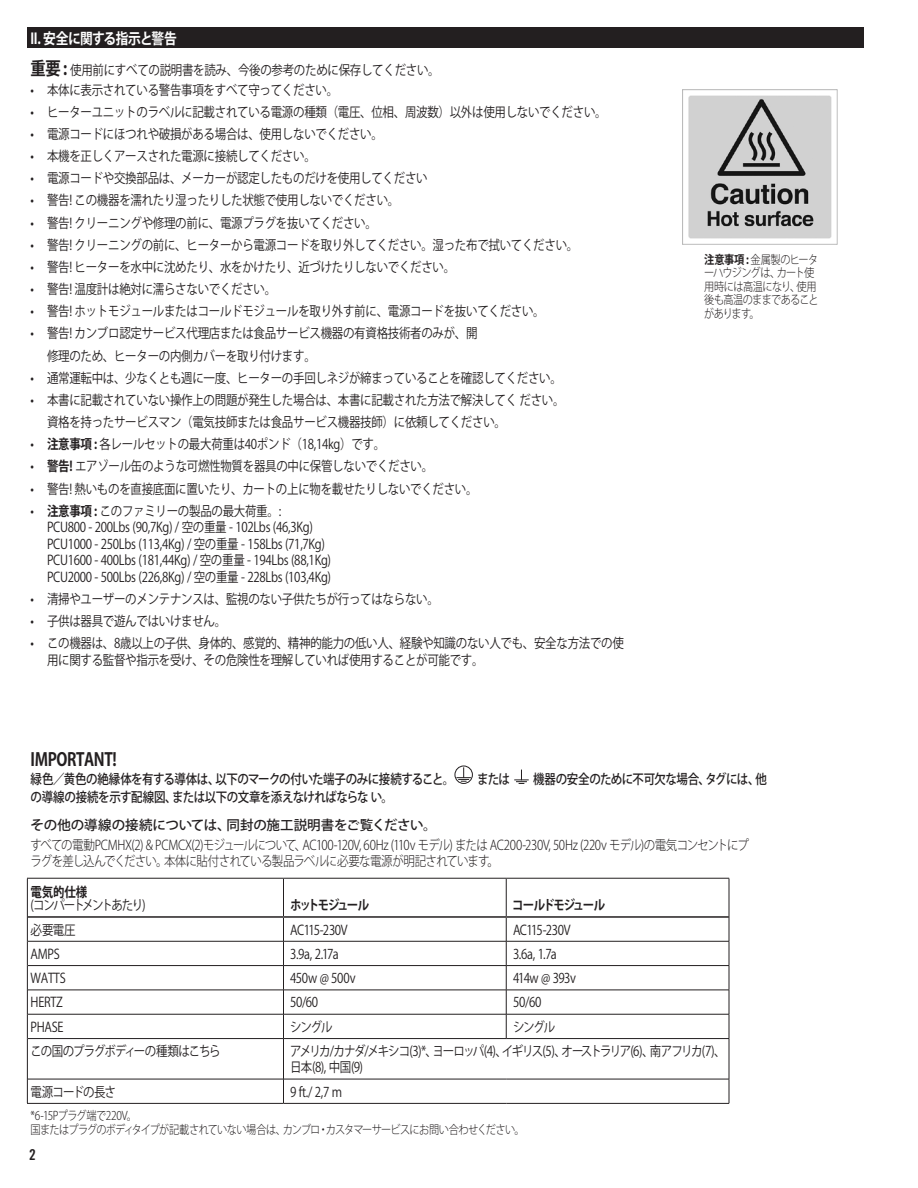
<style>
.page{position:relative;width:918px;height:1188px;background:#fff}
.page>*{position:absolute;margin:0;border:0;box-sizing:border-box;transform-origin:0 0}
.Body{font:700 18px "Koz Go Pro";letter-spacing:-.025em;color:#231f20;scale:.85 1}
.Sub_Head_WHT{font:700 15px "Koz Go Pro";letter-spacing:-.045em;color:#fff;scale:.85 1}
.t1{font:15px "Trade Gothic LT Std Bd Cn 20";color:#231f20}
.Body_with_Bullet{font:13.5px/16.5px "Koz Go Pro";letter-spacing:-.025em;color:#231f20;scale:.85 1}
.Body-2{font:300 13.5px/16.5px "Koz Go Pro";letter-spacing:-.055em;color:#231f20;scale:.85 1}
.Body-3{font:500 13.5px "Koz Go Pro";letter-spacing:-.035em;color:#231f20;scale:.85 1}
.Body_with_Bullet-2{font:13.5px/16.2px "Koz Go Pro";letter-spacing:-.13em;color:#231f20;scale:.85 1}
.Body-4{font:13.5px "Koz Go Pro";letter-spacing:-.025em;color:#231f20;scale:.85 1}
.Body-5{font:500 13.5px "Koz Go Pro";letter-spacing:-.01em;color:#231f20}
.Body_with_Bullet-3{font:13.5px "Koz Go Pro";letter-spacing:-.045em;color:#231f20;scale:.85 1}
.Body_with_Bullet-4{font:13.5px "Koz Go Pro";letter-spacing:-.085em;color:#231f20;scale:.85 1}
.t2{font:700 13.5px "Koz Go Pro";letter-spacing:-.105em;color:#231f20;scale:.85 1}
.Body_with_Bullet-5{font:13.5px "Koz Go Pro";letter-spacing:-.05em;color:#231f20;scale:.85 1}
.t3{font:700 13.5px "Koz Go Pro";letter-spacing:-.145em;color:#231f20;scale:.85 1}
.Body_with_Bullet-6{font:13.5px "Koz Go Pro";letter-spacing:-.075em;color:#231f20;scale:.85 1}
.TG_Catalog_Captions_8_9{font:300 12px/13.5px "Koz Go Pro";letter-spacing:-.065em;color:#231f20;scale:.85 1}
.s1{font-weight:700;font-size:18px}
.s2{font-weight:700}
.s3{font-weight:400}
</style>
<div class="page">
<img style="left:683px;top:90px;width:155px;height:155px">
<div style="left:455px;top:766px;width:18px;height:18px;border:1px solid #231f20;border-radius:50%"></div>
<svg style="left:456px;top:767px;width:15px;height:15px"></svg>
<svg style="left:514px;top:770px;width:15px;height:14px"></svg>
<div style="left:27px;top:27px;width:837px;height:20px;background:#231f20"></div>
<hr style="left:27px;top:878px;width:257px;height:1px;background:#231f20">
<hr style="left:284px;top:878px;width:222px;height:1px;background:#231f20">
<hr style="left:506px;top:878px;width:223px;height:1px;background:#231f20">
<hr style="left:27px;top:1103px;width:257px;height:1px;background:#231f20">
<hr style="left:284px;top:1103px;width:222px;height:1px;background:#231f20">
<hr style="left:506px;top:1103px;width:223px;height:1px;background:#231f20">
<hr style="left:27px;top:879px;width:1px;height:38px;background:#231f20">
<svg style="left:27px;top:917px;width:1px;height:122px"></svg>
<hr style="left:27px;top:1039px;width:1px;height:40px;background:#231f20">
<svg style="left:27px;top:1079px;width:1px;height:24px"></svg>
<hr style="left:283px;top:879px;width:1px;height:37px;background:#231f20">
<hr style="left:28px;top:941px;width:256px;height:1px;background:#231f20">
<hr style="left:284px;top:941px;width:222px;height:1px;background:#231f20">
<hr style="left:506px;top:941px;width:223px;height:1px;background:#231f20">
<hr style="left:28px;top:965px;width:256px;height:1px;background:#231f20">
<hr style="left:284px;top:965px;width:222px;height:1px;background:#231f20">
<hr style="left:506px;top:965px;width:223px;height:1px;background:#231f20">
<hr style="left:28px;top:990px;width:256px;height:1px;background:#231f20">
<hr style="left:284px;top:990px;width:222px;height:1px;background:#231f20">
<hr style="left:506px;top:990px;width:223px;height:1px;background:#231f20">
<hr style="left:28px;top:1014px;width:256px;height:1px;background:#231f20">
<hr style="left:284px;top:1014px;width:222px;height:1px;background:#231f20">
<svg style="left:283px;top:918px;width:1px;height:120px"></svg>
<hr style="left:506px;top:1014px;width:223px;height:1px;background:#231f20">
<hr style="left:28px;top:1038px;width:256px;height:1px;background:#231f20">
<hr style="left:284px;top:1038px;width:222px;height:1px;background:#231f20">
<hr style="left:283px;top:1039px;width:1px;height:40px;background:#231f20">
<hr style="left:506px;top:1038px;width:223px;height:1px;background:#231f20">
<hr style="left:28px;top:1079px;width:256px;height:1px;background:#231f20">
<hr style="left:284px;top:1079px;width:222px;height:1px;background:#231f20">
<svg style="left:283px;top:1079px;width:1px;height:24px"></svg>
<hr style="left:506px;top:1079px;width:223px;height:1px;background:#231f20">
<hr style="left:729px;top:879px;width:1px;height:38px;background:#231f20">
<svg style="left:506px;top:918px;width:1px;height:120px"></svg>
<svg style="left:729px;top:917px;width:1px;height:121px"></svg>
<hr style="left:729px;top:1039px;width:1px;height:40px;background:#231f20">
<svg style="left:729px;top:1079px;width:1px;height:24px"></svg>
<hr style="left:28px;top:916px;width:256px;height:2px;background:#231f20">
<hr style="left:284px;top:916px;width:222px;height:2px;background:#231f20">
<hr style="left:506px;top:916px;width:223px;height:2px;background:#231f20">
<hr style="left:506px;top:879px;width:1px;height:37px;background:#231f20">
<p class="Sub_Head_WHT" style="left:31px;top:28px;width:174px">II. 安全に関する指示と警告</p>
<p class="Body-4" style="left:31px;top:61px;width:483px"><span class="s1">重要 :</span> 使用前にすべての説明書を読み、今後の参考のために保存してください。</p>
<p class="Body_with_Bullet" style="left:31px;top:82px;width:363px">• 本体に表示されている警告事項をすべて守ってください。</p>
<p class="Body_with_Bullet" style="left:31px;top:104px;width:679px">• ヒーターユニットのラベルに記載されている電源の種類（電圧、位相、周波数）以外は使用しないでください。</p>
<p class="Body_with_Bullet" style="left:31px;top:126px;width:416px">• 電源コードにほつれや破損がある場合は、使用しないでください。</p>
<p class="Body_with_Bullet" style="left:31px;top:148px;width:337px">• 本機を正しくアースされた電源に接続してください。</p>
<p class="Body_with_Bullet" style="left:31px;top:170px;width:469px">• 電源コードや交換部品は、メーカーが認定したものだけを使用してください</p>
<p class="Body_with_Bullet" style="left:31px;top:193px;width:435px">• 警告! この機器を濡れたり湿ったりした状態で使用しないでください。</p>
<p class="Body_with_Bullet" style="left:31px;top:215px;width:409px">• 警告! クリーニングや修理の前に、電源プラグを抜いてください。</p>
<p class="Body_with_Bullet" style="left:31px;top:237px;width:646px">• 警告! クリーニングの前に、ヒーターから電源コードを取り外してください。湿った布で拭いてください。</p>
<p class="Body_with_Bullet" style="left:31px;top:259px;width:501px">• 警告! ヒーターを水中に沈めたり、水をかけたり、近づけたりしないでください。</p>
<p class="Body_with_Bullet" style="left:31px;top:281px;width:291px">• 警告! 温度計は絶対に濡らさないでください。</p>
<p class="Body_with_Bullet" style="left:31px;top:303px;width:607px">• 警告! ホットモジュールまたはコールドモジュールを取り外す前に、電源コードを抜いてください。</p>
<p class="Body_with_Bullet" style="left:31px;top:326px;width:528px">• 警告! カンブロ認定サービス代理店または食品サービス機器の有資格技術者のみが、開</p>
<p class="Body_with_Bullet" style="left:47px;top:348px;width:318px">修理のため、ヒーターの内側カバーを取り付けます。</p>
<p class="Body_with_Bullet" style="left:31px;top:370px;width:627px">• 通常運転中は、少なくとも週に一度、ヒーターの手回しネジが締まっていることを確認してください。</p>
<p class="Body_with_Bullet" style="left:31px;top:392px;width:630px">• 本書に記載されていない操作上の問題が発生した場合は、本書に記載された方法で解決してく ださい。</p>
<p class="Body_with_Bullet" style="left:47px;top:414px;width:541px">資格を持ったサービスマン（電気技師または食品サービス機器技師）に依頼してください。</p>
<p class="Body_with_Bullet" style="left:31px;top:436px;width:419px">• <span class="s2">注意事項 :</span> 各レールセットの最大荷重は40ポンド（18,14kg）です。</p>
<p class="Body_with_Bullet" style="left:31px;top:459px;width:475px">• <span class="s2">警告!</span> エアゾール缶のような可燃性物質を器具の中に保管しないでください。</p>
<p class="Body_with_Bullet" style="left:31px;top:481px;width:528px">• 警告! 熱いものを直接底面に置いたり、カートの上に物を載せたりしないでください。</p>
<p class="Body_with_Bullet" style="left:47px;top:503px;width:336px;text-indent:-16px">• <span class="s2">注意事項 :</span> このファミリーの製品の最大荷重。:<br>PCU800 - 200Lbs (90,7Kg) / 空の重量 - 102Lbs (46,3Kg)<br>PCU1000 - 250Lbs (113,4Kg) / 空の重量 - 158Lbs (71,7Kg)<br>PCU1600 - 400Lbs (181,44Kg) / 空の重量 - 194Lbs (88,1Kg)<br>PCU2000 - 500Lbs (226,8Kg) / 空の重量 - 228Lbs (103,4Kg)</p>
<p class="Body_with_Bullet" style="left:31px;top:591px;width:482px">• 清掃やユーザーのメンテナンスは、監視のない子供たちが行ってはならない。</p>
<p class="Body_with_Bullet" style="left:31px;top:613px;width:232px">• 子供は器具で遊んではいけません。</p>
<p class="Body_with_Bullet" style="left:47px;top:635px;width:680px;text-indent:-16px">• この機器は、8歳以上の子供、身体的、感覚的、精神的能力の低い人、経験や知識のない人でも、安全な方法での使用に関する監督や指示を受け、その危険性を理解していれば使用することが可能です。</p>
<p class="TG_Catalog_Captions_8_9" style="left:704px;top:253px;width:136px"><span class="s2">注意事項 :</span> 金属製のヒーターハウジングは、カート使用時には高温になり、使用後も高温のままであることがあります。</p>
<p class="Body" style="left:31px;top:748px;width:103px">IMPORTANT!</p>
<p class="Body-3" style="left:31px;top:770px;width:500px">緑色／黄色の絶縁体を有する導体は、以下のマークの付いた端子のみに接続すること。</p>
<p class="Body-3" style="left:477px;top:770px;width:40px">または</p>
<p class="Body-3" style="left:533px;top:770px;width:277px">機器の安全のために不可欠な場合、タグには、他</p>
<p class="Body-3" style="left:31px;top:788px;width:428px">の導線の接続を示す配線図、または以下の文章を添えなければならな い。</p>
<p class="Body-5" style="left:31px;top:816px;width:407px">その他の導線の接続については、同封の施工説明書をご覧ください。</p>
<p class="Body-2" style="left:31px;top:837px;width:847px">すべての電動PCMHX(2) &amp; PCMCX(2)モジュールについて、AC100-120V, 60Hz (110v モデル) または AC200-230V, 50Hz (220v モデル)の電気コンセントにプラグを差し込んでください。本体に貼付されている製品ラベルに必要な電源が明記されています<span class="s3">。</span></p>
<p class="t2" style="left:31px;top:883px;width:68px">電気的仕様</p>
<p class="Body_with_Bullet-2" style="left:31px;top:898px;width:137px">(コンパートメントあたり)</p>
<p class="t3" style="left:290px;top:897px;width:95px">ホットモジュール</p>
<p class="t2" style="left:512px;top:897px;width:111px">コールドモジュール</p>
<p class="Body_with_Bullet" style="left:31px;top:922px;width:55px">必要電圧</p>
<p class="Body_with_Bullet-3" style="left:290px;top:921px;width:69px">AC115-230V</p>
<p class="Body_with_Bullet-3" style="left:513px;top:921px;width:69px">AC115-230V</p>
<p class="Body_with_Bullet" style="left:31px;top:946px;width:36px">AMPS</p>
<p class="Body_with_Bullet" style="left:290px;top:946px;width:58px">3.9a, 2.17a</p>
<p class="Body_with_Bullet" style="left:513px;top:946px;width:53px">3.6a, 1.7a</p>
<p class="Body_with_Bullet" style="left:31px;top:970px;width:43px">WATTS</p>
<p class="Body_with_Bullet" style="left:290px;top:970px;width:78px">450w @ 500v</p>
<p class="Body_with_Bullet-5" style="left:513px;top:969px;width:76px">414w @ 393v</p>
<p class="Body_with_Bullet" style="left:31px;top:995px;width:40px">HERTZ</p>
<p class="Body_with_Bullet" style="left:290px;top:995px;width:35px">50/60</p>
<p class="Body_with_Bullet" style="left:513px;top:995px;width:35px">50/60</p>
<p class="Body_with_Bullet" style="left:31px;top:1019px;width:40px">PHASE</p>
<p class="Body_with_Bullet" style="left:290px;top:1019px;width:51px">シングル</p>
<p class="Body_with_Bullet" style="left:513px;top:1019px;width:51px">シングル</p>
<p class="Body_with_Bullet-4" style="left:31px;top:1042px;width:225px">この国のプラグボディーの種類はこちら</p>
<p class="Body_with_Bullet-2" style="left:290px;top:1043px;width:514px">アメリカ/カナダ/メキシコ(3)*、ヨーロッパ(4)、イギリス(5)、オーストラリア(6)、南アフリカ(7)、日本(8), 中国(9)</p>
<p class="Body_with_Bullet-6" style="left:31px;top:1083px;width:102px">電源コードの長さ</p>
<p class="Body_with_Bullet" style="left:290px;top:1084px;width:63px">9 ft./ 2,7 m</p>
<p class="TG_Catalog_Captions_8_9" style="left:31px;top:1108px;width:583px;line-height:14.4px">*6-15Pプラグ端で220V。<br>国またはプラグのボディタイプが記載されていない場合は、カンブロ・カスタマーサービスにお問い合わせください。</p>
<p class="t1" style="left:29px;top:1145px;width:8px">2</p>
</div>
